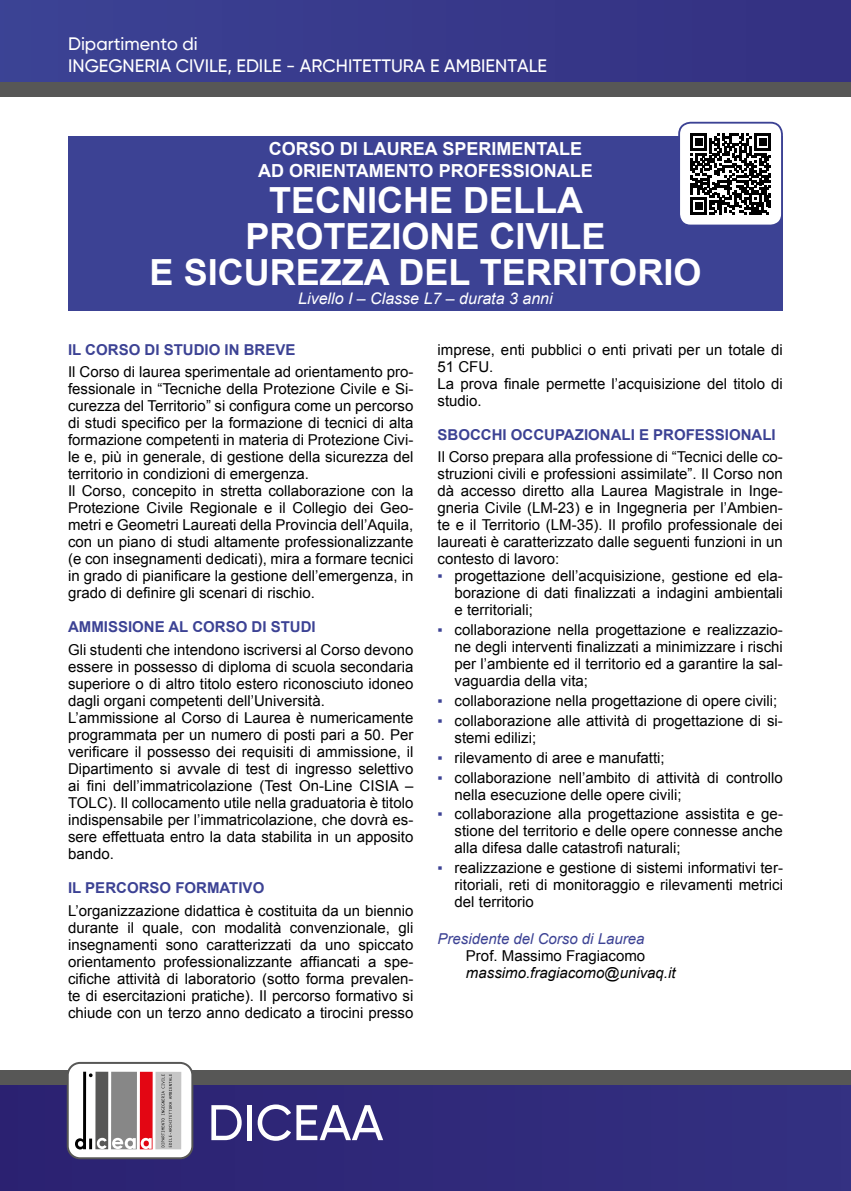
<style>
.page{position:relative;width:851px;height:1191px;background:#fff}
.page>*{position:absolute;margin:0;border:0;box-sizing:border-box;transform-origin:0 0}
.t1{font:500 50px "Gilroy";color:#fff}
.t2{font:700 36px/36px "Arial";color:#fff;text-align:center}
.t3{font:500 18px/21.6px "Gilroy";color:#fff}
.t4{font:700 18px/21.6px "Arial";color:#fff;text-align:center}
.t5{font:italic 16px "Arial";color:#fff}
.t6{font:15px/17px "Arial";color:#000;text-align:justify}
.t7{font:700 15px "Arial";color:#3c4294}
.t8{font:italic 15px "Arial";color:#000}
.t9{font:italic 15px "Arial";color:#3c4294}
.s1{color:#3c4294}
</style>
<div class="page">
<div style="left:0;top:1070px;width:850px;height:121px;background:#302a7a"></div>
<div style="left:0;top:1070px;width:850px;height:14px;background:#575756"></div>
<div style="left:0;top:0;width:850px;height:96px;background:#38398a"></div>
<div style="left:0;top:82px;width:850px;height:14px;background:#575756"></div>
<svg style="left:67px;top:1062px;width:126px;height:97px;background:#c1b1b2"></svg>
<div style="left:68px;top:136px;width:714px;height:47px;background:#3c4294"></div>
<div style="left:68px;top:181px;width:714px;height:114px;background:#3c4294"></div>
<div style="left:68px;top:285px;width:714px;height:25px;background:#3c4294"></div>
<div style="left:679px;top:123px;width:102px;height:102px;background:#fff;border-radius:11px"></div>
<svg style="left:690px;top:133px;width:81px;height:82px"></svg>
<div style="left:678px;top:122px;width:104px;height:104px;border:2px solid #3c4294;border-radius:11px"></div>
<p class="t3" style="left:68px;top:33px;width:480px">Dipartimento di<br>INGEGNERIA CIVILE, EDILE - ARCHITETTURA E AMBIENTALE</p>
<p class="t4" style="left:258px;top:138px;width:336px">CORSO DI LAUREA SPERIMENTALE<br>AD ORIENTAMENTO PROFESSIONALE</p>
<h2 class="t2" style="left:150px;top:183px;width:553px">TECNICHE DELLA<br>PROTEZIONE CIVILE<br>E SICUREZZA DEL TERRITORIO</h2>
<p class="t5" style="left:298px;top:288px;width:256px">Livello I – Classe L7 – durata 3 anni</p>
<p class="t7" style="left:68px;top:339px;width:229px">IL CORSO DI STUDIO IN BREVE</p>
<p class="t6" style="left:68px;top:364px;width:347px;text-align:left">Il Corso di laurea sperimentale ad orientamento pro&shy;fessionale in “Tecniche della Protezione Civile e Si&shy;curezza del Territorio” si configura come un percorso di studi specifico per la formazione di tecnici di alta formazione competenti in materia di Protezione Civi&shy;le e, più in generale, di gestione della sicurezza del territorio in condizioni di emergenza.<br>Il Corso, concepito in stretta collaborazione con la Protezione Civile Regionale e il Collegio dei Geo&shy;metri e Geometri Laureati della Provincia dell’Aquila, con un piano di studi altamente professionalizzante (e con insegnamenti dedicati), mira a formare tecnici in grado di pianificare la gestione dell’emergenza, in grado di definire gli scenari di rischio.</p>
<p class="t7" style="left:68px;top:617px;width:249px">AMMISSIONE AL CORSO DI STUDI</p>
<p class="t6" style="left:68px;top:641px;width:347px;text-align:left">Gli studenti che intendono iscriversi al Corso devono essere in possesso di diploma di scuola secondaria superiore o di altro titolo estero riconosciuto idoneo dagli organi competenti dell’Università.<br>L’ammissione al Corso di Laurea è numericamente programmata per un numero di posti pari a 50. Per verificare il possesso dei requisiti di ammissione, il Dipartimento si avvale di test di ingresso selettivo ai fini dell’immatricolazione (Test On-Line CISIA – TOLC). Il collocamento utile nella graduatoria è titolo indispensabile per l’immatricolazione, che dovrà es&shy;sere effettuata entro la data stabilita in un apposito bando.</p>
<p class="t7" style="left:68px;top:878px;width:198px">IL PERCORSO FORMATIVO</p>
<p class="t6" style="left:68px;top:902px;width:347px">L’organizzazione didattica è costituita da un biennio durante il quale, con modalità convenzionale, gli insegnamenti sono caratterizzati da uno spiccato orientamento professionalizzante affiancati a spe&shy;cifiche attività di laboratorio (sotto forma prevalen&shy;te di esercitazioni pratiche). Il percorso formativo si chiude con un terzo anno dedicato a tirocini presso</p>
<p class="t6" style="left:437px;top:341px;width:347px;text-align:left">imprese, enti pubblici o enti privati per un totale di<br>51 CFU.<br>La prova finale permette l’acquisizione del titolo di studio.</p>
<p class="t7" style="left:437px;top:424px;width:340px">SBOCCHI OCCUPAZIONALI E PROFESSIONALI</p>
<p class="t6" style="left:437px;top:449px;width:347px">Il Corso prepara alla professione di “Tecnici delle co&shy;struzioni civili e professioni assimilate”. Il Corso non dà accesso diretto alla Laurea Magistrale in Inge&shy;gneria Civile (LM-23) e in Ingegneria per l’Ambien&shy;te e il Territorio (LM-35). Il profilo professionale dei laureati è caratterizzato dalle seguenti funzioni in un contesto di lavoro:</p>
<p class="t6" style="left:454px;top:567px;width:330px;text-indent:-17px"><span class="s1">▪</span> progettazione dell’acquisizione, gestione ed ela&shy;borazione di dati finalizzati a indagini ambientali e territoriali;</p>
<p class="t6" style="left:454px;top:621px;width:330px;text-indent:-17px"><span class="s1">▪</span> collaborazione nella progettazione e realizzazio&shy;ne degli interventi finalizzati a minimizzare i rischi per l’ambiente ed il territorio ed a garantire la sal&shy;vaguardia della vita;</p>
<p class="t6" style="left:437px;top:692px;width:341px"><span class="s1">▪</span> collaborazione nella progettazione di opere civili;</p>
<p class="t6" style="left:454px;top:712px;width:330px;text-indent:-17px"><span class="s1">▪</span> collaborazione alle attività di progettazione di si&shy;stemi edilizi;</p>
<p class="t6" style="left:437px;top:749px;width:229px"><span class="s1">▪</span> rilevamento di aree e manufatti;</p>
<p class="t6" style="left:454px;top:769px;width:330px;text-indent:-17px"><span class="s1">▪</span> collaborazione nell’ambito di attività di controllo nella esecuzione delle opere civili;</p>
<p class="t6" style="left:454px;top:805px;width:330px;text-indent:-17px"><span class="s1">▪</span> collaborazione alla progettazione assistita e ge&shy;stione del territorio e delle opere connesse anche alla difesa dalle catastrofi naturali;</p>
<p class="t6" style="left:454px;top:859px;width:330px;text-indent:-17px"><span class="s1">▪</span> realizzazione e gestione di sistemi informativi ter&shy;ritoriali, reti di monitoraggio e rilevamenti metrici del territorio</p>
<p class="t9" style="left:437px;top:929px;width:208px">Presidente del Corso di Laurea</p>
<p class="t6" style="left:466px;top:947px;width:181px">Prof. Massimo Fragiacomo</p>
<p class="t8" style="left:466px;top:963px;width:211px">massimo.fragiacomo@univaq.it</p>
<h1 class="t1" style="left:208px;top:1091px;width:177px">DICEAA</h1>
</div>
